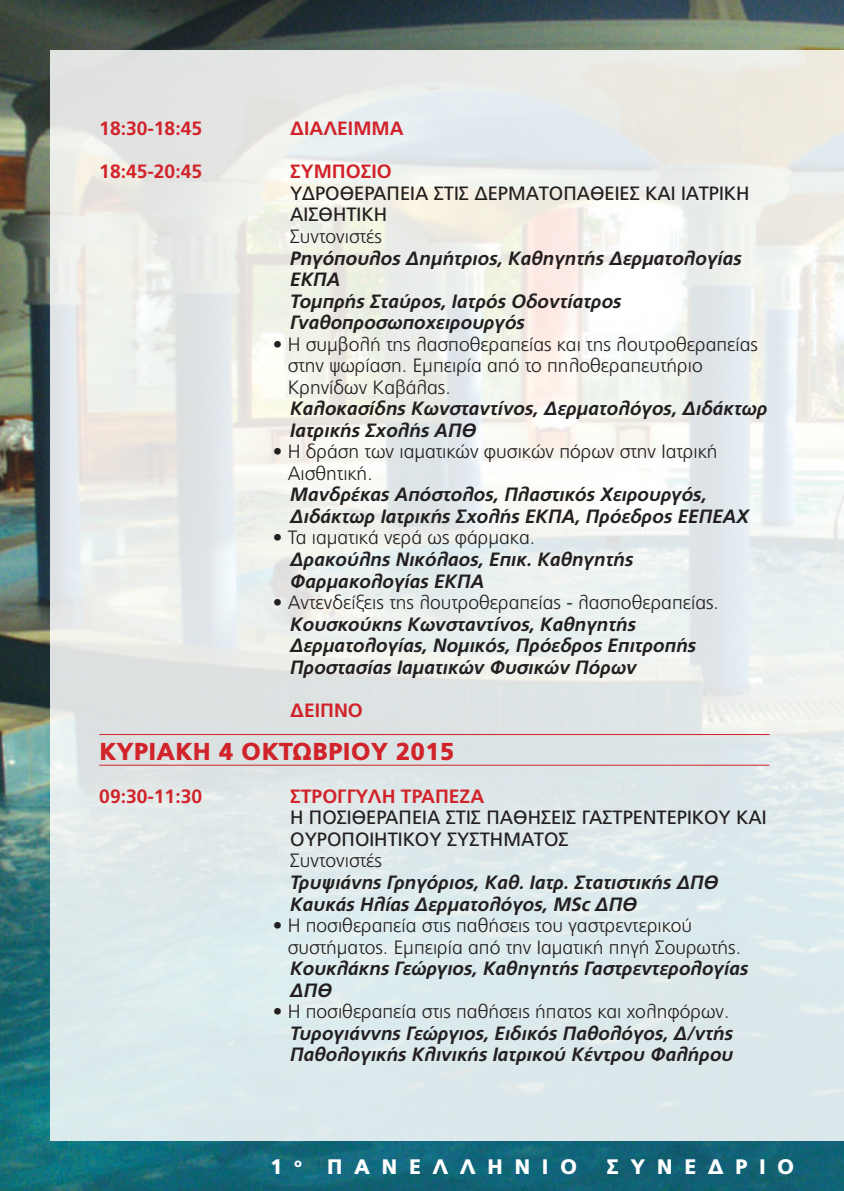
<style>
.page{position:relative;width:844px;height:1191px;background:#fff}
.page>*{position:absolute;margin:0;border:0;box-sizing:border-box;transform-origin:0 0}
.t1{font:900 24.5px "PF Catalog";color:#d1232a}
.t2{font:900 21px "PF Catalog";letter-spacing:.54em;color:#fff}
.t3{font:italic 700 19.25px/21.5px "PF Catalog";color:#231f20}
.t4{font:300 19.25px/21.5px "PF Catalog";color:#231f20}
.t5{font:19.25px/21.5px "PF Catalog";color:#231f20}
.t6{font:700 19.25px "PF Catalog";color:#d1232a}
</style>
<div class="page">
<img style="left:50px;top:50px;width:793px;height:1091px">
<img style="left:50px;top:1141px;width:793px;height:50px">
<img style="left:50px;top:0;width:793px;height:50px">
<hr style="left:99px;top:734px;width:670px;height:1px;background:#d1232a">
<hr style="left:99px;top:764px;width:670px;height:1px;background:#d1232a">
<img style="left:0;top:0;width:50px;height:1191px">
<p class="t6" style="left:99px;top:117px;width:104px">18:30-18:45</p>
<p class="t6" style="left:290px;top:117px;width:115px">ΔΙΑΛΕΙΜΜΑ</p>
<p class="t6" style="left:99px;top:160px;width:104px">18:45-20:45</p>
<p class="t6" style="left:290px;top:160px;width:103px">ΣΥΜΠΟΣΙΟ</p>
<p class="t5" style="left:290px;top:183px;width:457px">ΥΔΡΟΘΕΡΑΠΕΊΑ ΣΤΙΣ ΔΕΡΜΑΤΟΠΆΘΕΙΕΣ ΚΑΙ ΙΑΤΡΙΚΉ<br>ΑΙΣΘΗΤΙΚΉ</p>
<p class="t4" style="left:290px;top:226px;width:93px">Συντονιστές</p>
<p class="t3" style="left:290px;top:247px;width:453px">Ρηγόπουλος Δημήτριος, Καθηγητής Δερματολογίας<br>ΕΚΠΑ<br>Τομπρής Σταύρος, Ιατρός Οδοντίατρος<br>Γναθοπροσωποχειρουργός</p>
<p class="t4" style="left:287px;top:333px;width:471px;text-indent:-15px">• Η συμβολή της λασποθεραπείας και της λουτροθεραπείας στην ψωρίαση. Εμπειρία από το πηλοθεραπευτήριο<br>Κρηνίδων Καβάλας.</p>
<p class="t3" style="left:290px;top:398px;width:479px">Καλοκασίδης Κωνσταντίνος, Δερματολόγος, Διδάκτωρ<br>Ιατρικής Σχολής ΑΠΘ</p>
<p class="t4" style="left:287px;top:441px;width:431px;text-indent:-15px">• Η δράση των ιαματικών φυσικών πόρων στην Ιατρική<br>Αισθητική.</p>
<p class="t3" style="left:290px;top:484px;width:460px">Μανδρέκας Απόστολος, Πλαστικός Χειρουργός,<br>Διδάκτωρ Ιατρικής Σχολής ΕΚΠΑ, Πρόεδρος ΕΕΠΕΑΧ</p>
<p class="t4" style="left:272px;top:527px;width:264px">• Τα ιαματικά νερά ως φάρμακα.</p>
<p class="t3" style="left:290px;top:548px;width:344px">Δρακούλης Νικόλαος, Επικ. Καθηγητής<br>Φαρμακολογίας ΕΚΠΑ</p>
<p class="t4" style="left:272px;top:592px;width:447px">• Αντενδείξεις της λουτροθεραπείας - λασποθεραπείας.</p>
<p class="t3" style="left:290px;top:613px;width:407px">Κουσκούκης Κωνσταντίνος, Καθηγητής<br>Δερματολογίας, Νομικός, Πρόεδρος Επιτροπής<br>Προστασίας Ιαματικών Φυσικών Πόρων</p>
<p class="t6" style="left:290px;top:698px;width:74px">ΔΕΙΠΝΟ</p>
<p class="t1" style="left:99px;top:737px;width:356px">ΚΥΡΙΑΚΗ 4 ΟΚΤΩΒΡΙΟΥ 2015</p>
<p class="t6" style="left:99px;top:785px;width:104px">09:30-11:30</p>
<p class="t6" style="left:290px;top:785px;width:195px">ΣΤΡΟΓΓΥΛH ΤΡΑΠΕΖA</p>
<p class="t5" style="left:290px;top:807px;width:478px">Η ΠΟΣΙΘΕΡΑΠΕΊΑ ΣΤΙΣ ΠΑΘΉΣΕΙΣ ΓΑΣΤΡΕΝΤΕΡΙΚΟΎ ΚΑΙ<br>ΟΥΡΟΠΟΙΗΤΙΚΟΎ ΣΥΣΤΉ ΜΑΤΟΣ</p>
<p class="t4" style="left:290px;top:850px;width:93px">Συντονιστές</p>
<p class="t3" style="left:290px;top:871px;width:430px">Τρυψιάνης Γρηγόριος, Καθ. Ιατρ. Στατιστικής ΔΠΘ<br>Καυκάς Ηλίας Δερματολόγος, MSc ΔΠΘ</p>
<p class="t4" style="left:287px;top:915px;width:455px;text-indent:-15px">• Η ποσιθεραπεία στις παθήσεις του γαστρεντερικού συστήματος. Εμπειρία από την Ιαματική πηγή Σουρωτής.</p>
<p class="t3" style="left:290px;top:957px;width:459px">Κουκλάκης Γεώργιος, Καθηγητής Γαστρεντερολογίας<br>ΔΠΘ</p>
<p class="t4" style="left:272px;top:1001px;width:458px">• Η ποσιθεραπεία στις παθήσεις ήπατος και χοληφόρων.</p>
<p class="t3" style="left:290px;top:1022px;width:444px">Τυρογιάννης Γεώργιος, Ειδικός Παθολόγος, Δ/ντής<br>Παθολογικής Κλινικής Ιατρικού Κέντρου Φαλήρου</p>
<p class="t2" style="left:270px;top:1154px;width:308px">1 <sup>ο</sup> ΠΑΝΕΛΛΗΝΙΟ</p>
<p class="t2" style="left:606px;top:1154px;width:189px">ΣΥΝΕΔΡΙΟ</p>
</div>
